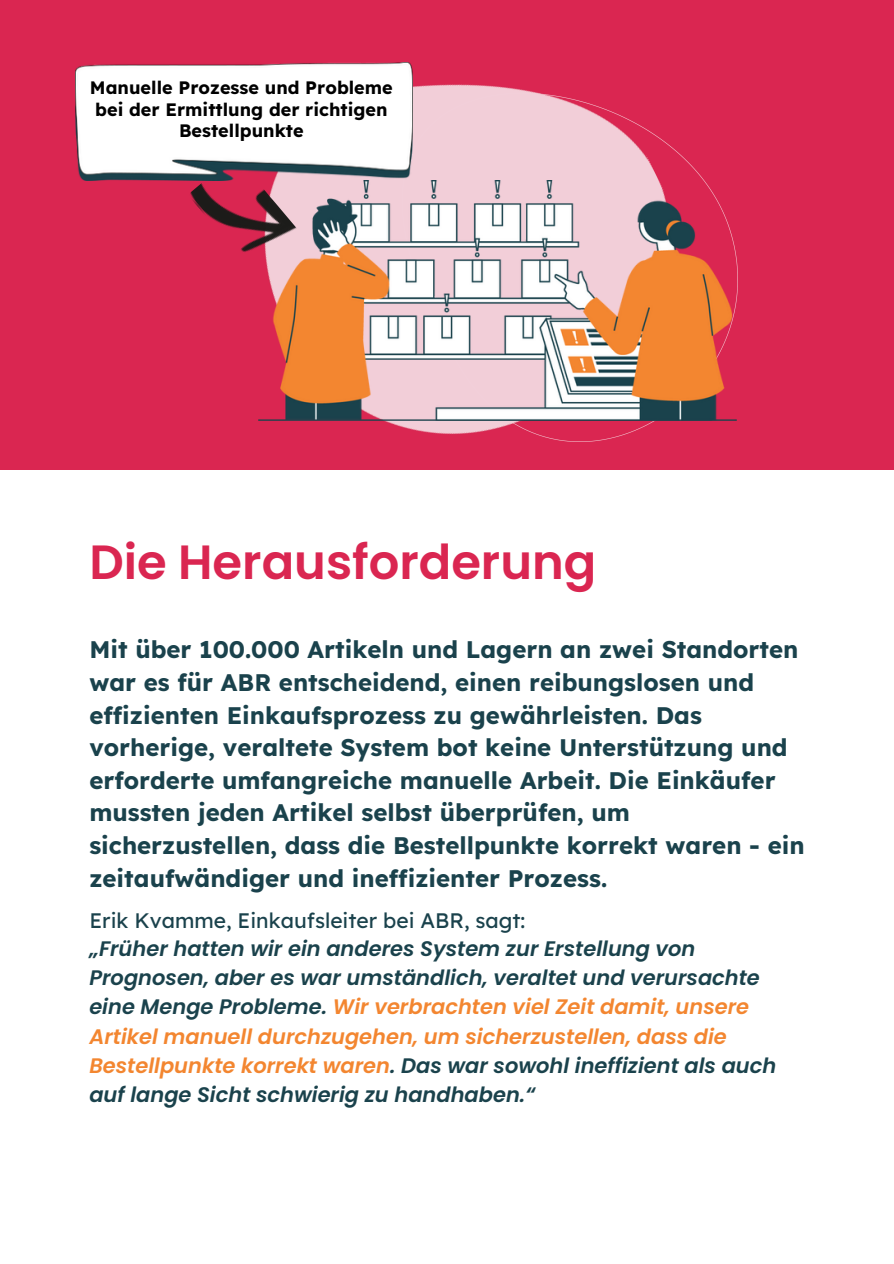
<style>
.page{position:relative;width:894px;height:1264px;background:#fff}
.page>*{position:absolute;margin:0;border:0;box-sizing:border-box;transform-origin:0 0}
.t1{font:600 48px "Poppins";color:#da2651}
.t2{font:700 24px/32.7px "Lexend";color:#1a424c}
.t3{font:italic 600 21px/29.1px "Poppins";color:#1a424c}
.t4{font:700 18px/21.3px "Lexend";color:#000;text-align:center}
.s1{font-family:"Lexend";font-weight:400;font-style:normal}
.s2{color:#f38630}
</style>
<div class="page">
<div style="left:0;top:0;width:893px;height:470px;background:#da2651"></div>
<img style="left:258px;top:62px;width:469px;height:380px">
<img style="left:75px;top:63px;width:337px;height:118px">
<img style="left:187px;top:155px;width:109px;height:97px">
<img style="left:258px;top:181px;width:478px;height:239px">
<p class="t4" style="left:90px;top:77px;width:304px">Manuelle Prozesse und Probleme bei der Ermittlung der richtigen<br>Bestellpunkte</p>
<p class="t1" style="left:89px;top:528px;width:508px">Die Herausforderung</p>
<p class="t2" style="left:89px;top:633px;width:716px">Mit über 100.000 Artikeln und Lagern an zwei Standorten war es für ABR entscheidend, einen reibungslosen und effizienten Einkaufsprozess zu gewährleisten. Das vorherige, veraltete System bot keine Unterstützung und erforderte umfangreiche manuelle Arbeit. Die Einkäufer mussten jeden Artikel selbst überprüfen, um sicherzustellen, dass die Bestellpunkte korrekt waren - ein zeitaufwändiger und ineffizienter Prozess.</p>
<p class="t3" style="left:89px;top:905px;width:688px"><span class="s1">Erik Kvamme, Einkaufsleiter bei ABR, sagt:<br></span>„Früher hatten wir ein anderes System zur Erstellung von Prognosen, aber es war umständlich, veraltet und verursachte eine Menge Probleme. <span class="s2">Wir verbrachten viel Zeit damit, unsere Artikel manuell durchzugehen, um sicherzustellen, dass die Bestellpunkte korrekt waren</span>. Das war sowohl ineffizient als auch auf lange Sicht schwierig zu handhaben.“</p>
</div>
